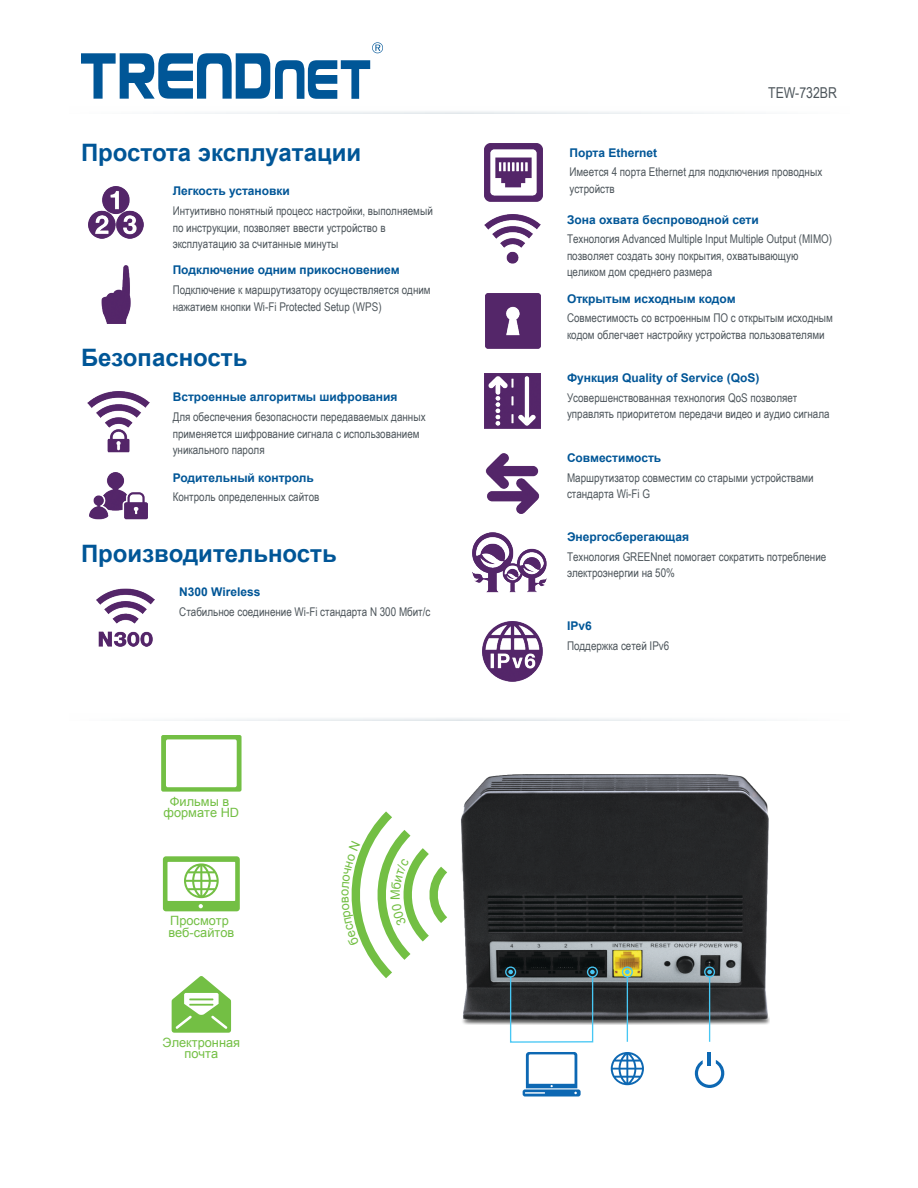
<style>
.page{position:relative;width:918px;height:1188px;background:#fff}
.page>*{position:absolute;margin:0;border:0;box-sizing:border-box;transform-origin:0 0}
.t1{font:700 24px "Arial";color:#005697}
.t2{font:15px "Arial Narrow";color:#4d555b}
.t3{font:12.75px/11.2px "Arial";color:#73bf44;text-align:center}
.t4{font:12px/16.5px "Arial Narrow";color:#4d555b}
.t5{font:700 12px "Arial";color:#005697}
</style>
<div class="page">
<svg style="left:185px;top:111px;width:549px;height:3px"></svg>
<svg style="left:81px;top:42px;width:302px;height:57px"></svg>
<svg style="left:153px;top:718px;width:613px;height:3px"></svg>
<img style="left:484px;top:214px;width:57px;height:50px">
<img style="left:485px;top:293px;width:55px;height:56px">
<img style="left:485px;top:373px;width:55px;height:56px">
<img style="left:485px;top:453px;width:55px;height:60px">
<img style="left:472px;top:532px;width:75px;height:61px">
<img style="left:90px;top:473px;width:57px;height:47px">
<img style="left:88px;top:391px;width:61px;height:62px">
<img style="left:101px;top:266px;width:30px;height:58px">
<img style="left:88px;top:187px;width:55px;height:52px">
<img style="left:96px;top:588px;width:58px;height:58px">
<img style="left:484px;top:143px;width:59px;height:58px">
<img style="left:482px;top:621px;width:60px;height:60px">
<svg style="left:172px;top:976px;width:59px;height:57px"></svg>
<svg style="left:163px;top:856px;width:77px;height:55px"></svg>
<svg style="left:161px;top:735px;width:81px;height:57px"></svg>
<img style="left:461px;top:775px;width:308px;height:250px">
<svg style="left:523px;top:1052px;width:58px;height:45px"></svg>
<svg style="left:611px;top:1052px;width:33px;height:33px"></svg>
<hr style="left:627px;top:977px;width:1px;height:65px;background:#47c7f4">
<div style="left:622px;top:966px;width:11px;height:12px;border:1px solid #47c7f4;border-radius:50%"></div>
<svg style="left:625px;top:970px;width:5px;height:4px"></svg>
<div style="left:510px;top:976px;width:83px;height:67px;border:1px solid #47c7f4"></div>
<div style="left:587px;top:966px;width:11px;height:12px;border:1px solid #47c7f4;border-radius:50%"></div>
<svg style="left:590px;top:970px;width:5px;height:4px"></svg>
<div style="left:505px;top:966px;width:11px;height:12px;border:1px solid #47c7f4;border-radius:50%"></div>
<svg style="left:508px;top:970px;width:5px;height:4px"></svg>
<hr style="left:709px;top:977px;width:1px;height:65px;background:#47c7f4">
<div style="left:704px;top:966px;width:11px;height:12px;border:1px solid #47c7f4;border-radius:50%"></div>
<svg style="left:707px;top:970px;width:5px;height:4px"></svg>
<svg style="left:695px;top:1060px;width:29px;height:28px"></svg>
<hr style="left:707px;top:1052px;width:4px;height:13px;background:#0d68b3">
<svg style="left:351px;top:811px;width:96px;height:167px"></svg>
<p class="t1" style="left:81px;top:136px;width:282px">Простота эксплуатации</p>
<p class="t5" style="left:173px;top:183px;width:119px">Легкость установки</p>
<p class="t4" style="left:173px;top:202px;width:262px">Интуитивно понятный процесс настройки, выполняемый по инструкции, позволяет ввести устройство в эксплуатацию за считанные минуты</p>
<p class="t5" style="left:173px;top:262px;width:229px">Подключение одним прикосновением</p>
<p class="t4" style="left:173px;top:281px;width:260px">Подключение к маршрутизатору осуществляется одним нажатием кнопки Wi-Fi Protected Setup (WPS)</p>
<p class="t1" style="left:81px;top:341px;width:168px">Безопасность</p>
<p class="t5" style="left:173px;top:389px;width:226px">Встроенные алгоритмы шифрования</p>
<p class="t4" style="left:173px;top:408px;width:254px">Для обеспечения безопасности передаваемых данных применяется шифрование сигнала с использованием уникального пароля</p>
<p class="t5" style="left:173px;top:469px;width:143px">Родительный контроль</p>
<p class="t4" style="left:173px;top:488px;width:148px">Контроль определенных сайтов</p>
<p class="t1" style="left:81px;top:537px;width:257px">Производительность</p>
<p class="t5" style="left:179px;top:584px;width:83px">N300 Wireless</p>
<p class="t4" style="left:179px;top:603px;width:253px">Стабильное соединение Wi-Fi стандарта N 300 Мбит/c</p>
<p class="t3" style="left:164px;top:796px;width:77px">Фильмы в формате HD</p>
<p class="t3" style="left:168px;top:915px;width:67px;text-align:left">Просмотр веб-сайтов</p>
<p class="t3" style="left:163px;top:1037px;width:79px">Электронная почта</p>
<p class="t3" style="left:390px;top:900px;width:12px;rotate:-90deg">М</p>
<p class="t2" style="left:768px;top:81px;width:70px">TEW-732BR</p>
<p class="t5" style="left:569px;top:144px;width:89px">Порта Ethernet</p>
<p class="t4" style="left:569px;top:163px;width:254px">Имеется 4 порта Ethernet для подключения проводных устройств</p>
<p class="t5" style="left:567px;top:211px;width:193px">Зона охвата беспроводной сети</p>
<p class="t4" style="left:567px;top:230px;width:267px">Технология Advanced Multiple Input Multiple Output (MIMO) позволяет создать зону покрытия, охватывающую целиком дом среднего размера</p>
<p class="t5" style="left:567px;top:290px;width:170px">Открытым исходным кодом</p>
<p class="t4" style="left:567px;top:309px;width:267px">Совместимость со встроенным ПО с открытым исходным кодом облегчает настройку устройства пользователями</p>
<p class="t5" style="left:567px;top:370px;width:194px">Функция Quality of Service (QoS)</p>
<p class="t4" style="left:567px;top:389px;width:264px">Усовершенствованная технология QoS позволяет управлять приоритетом передачи видео и аудио сигнала</p>
<p class="t5" style="left:567px;top:450px;width:96px">Совместимость</p>
<p class="t4" style="left:567px;top:469px;width:248px">Маршрутизатор совместим со старыми устройствами стандарта Wi-Fi G</p>
<p class="t5" style="left:567px;top:529px;width:124px">Энергосберегающая</p>
<p class="t4" style="left:567px;top:548px;width:261px">Технология GREENnet помогает сократить потребление электроэнергии на 50%</p>
<p class="t5" style="left:567px;top:618px;width:26px">IPv6</p>
<p class="t4" style="left:567px;top:637px;width:104px">Поддержка сетей IPv6</p>
</div>
